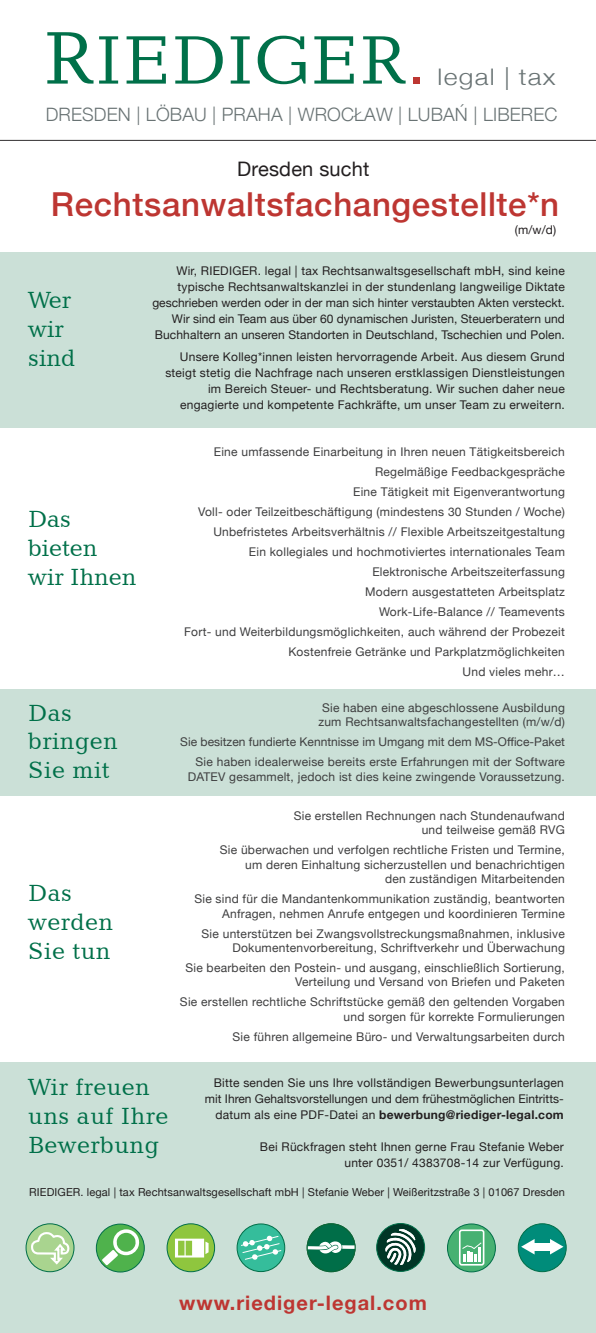
<style>
.page{position:relative;width:596px;height:1333px;background:#fff}
.page>*{position:absolute;margin:0;border:0;box-sizing:border-box;transform-origin:0 0}
.t1{font:70.1px "Candida BT";color:#007049}
.t2{font:500 33px "Helvetica Neue";letter-spacing:.02em;color:#bd3632}
.t3{font:24px/28.8px "Candida BT";letter-spacing:.02em;color:#007049}
.t4{font:24px/28.8px "Candida BT";color:#007049}
.t5{font:300 22.8px "Helvetica Neue";letter-spacing:.05em;color:#697374;scale:1.16 1}
.t6{font:700 20px "Helvetica Neue";letter-spacing:.05em;color:#bd3632}
.t7{font:20px "Helvetica Neue";letter-spacing:.01em;color:#231f20}
.t8{font:300 18.4px "Helvetica Neue";letter-spacing:.01em;color:#697374}
.t9{font:12px/20px "Helvetica Neue";letter-spacing:.02em;color:#3e3e3f;text-align:right}
.t10{font:12px/16px "Helvetica Neue";letter-spacing:.02em;color:#231f20;text-align:right}
.t11{font:12px/16px "Helvetica Neue";color:#231f20;text-align:right}
.t12{font:11px "Helvetica Neue";letter-spacing:.01em;color:#231f20}
.s1{font-size:76.2px}
.s2{font-weight:700}
</style>
<div class="page">
<div style="left:0;top:252px;width:595px;height:175px;background:#cbe0d7"></div>
<div style="left:0;top:689px;width:595px;height:106px;background:#cbe0d7"></div>
<div style="left:0;top:1062px;width:595px;height:270px;background:#cbe0d7"></div>
<div style="left:237px;top:1223px;width:47px;height:48px;background:#35bd9b;border-radius:50%"></div>
<div style="left:236px;top:1223px;width:49px;height:48px;border:1px solid #006e48;border-radius:50%"></div>
<div style="left:518px;top:1223px;width:48px;height:48px;background:#008c7a;border-radius:50%"></div>
<div style="left:517px;top:1223px;width:49px;height:48px;border:1px solid #006e48;border-radius:50%"></div>
<div style="left:376px;top:1223px;width:48px;height:48px;background:#003626;border-radius:50%"></div>
<div style="left:376px;top:1223px;width:48px;height:48px;border:1px solid #006e48;border-radius:50%"></div>
<div style="left:167px;top:1223px;width:47px;height:48px;background:#8fc63e;border-radius:50%"></div>
<div style="left:167px;top:1223px;width:48px;height:48px;border:1px solid #006e48;border-radius:50%"></div>
<svg style="left:26px;top:1223px;width:48px;height:48px"></svg>
<div style="left:26px;top:1223px;width:48px;height:48px;border:1px solid #006e48;border-radius:50%"></div>
<div style="left:447px;top:1223px;width:48px;height:48px;background:#47b172;border-radius:50%"></div>
<div style="left:447px;top:1223px;width:48px;height:49px;border:1px solid #006e48;border-radius:50%"></div>
<div style="left:307px;top:1223px;width:48px;height:48px;background:#006e48;border-radius:50%"></div>
<svg style="left:30px;top:1230px;width:40px;height:35px"></svg>
<svg style="left:308px;top:1241px;width:47px;height:12px"></svg>
<div style="left:458px;top:1229px;width:26px;height:36px;border:2px solid #fff;border-radius:2px"></div>
<svg style="left:462px;top:1242px;width:19px;height:19px"></svg>
<div style="left:306px;top:1223px;width:49px;height:48px;border:1px solid #0c6638;border-radius:50%"></div>
<svg style="left:175px;top:1238px;width:33px;height:19px"></svg>
<svg style="left:385px;top:1228px;width:30px;height:36px"></svg>
<svg style="left:520px;top:1238px;width:14px;height:16px"></svg>
<svg style="left:549px;top:1238px;width:14px;height:16px"></svg>
<div style="left:530px;top:1243px;width:26px;height:7px;background:#fff"></div>
<svg style="left:240px;top:1235px;width:42px;height:25px"></svg>
<svg style="left:96px;top:1223px;width:48px;height:48px"></svg>
<div style="left:96px;top:1223px;width:48px;height:49px;border:1px solid #006e48;border-radius:50%"></div>
<svg style="left:102px;top:1229px;width:39px;height:36px"></svg>
<div style="left:413px;top:78px;width:7px;height:6px;background:#bd3632"></div>
<hr style="left:0;top:140px;width:595px;height:1px;background:#312f30">
<h1 class="t1" style="left:43px;top:16px;width:365px"><span class="s1">R</span>IEDIGER</h1>
<h3 class="t8" style="left:46px;top:99px;width:513px">DRESDEN | LÖBAU | PRAHA | WROCŁAW | LUBAŃ | LIBEREC</h3>
<h3 class="t5" style="left:437px;top:58px;width:103px">legal | tax</h3>
<h3 class="t7" style="left:237px;top:155px;width:134px">Dresden sucht</h3>
<h2 class="t2" style="left:51px;top:177px;width:509px">Rechtsanwaltsfachangestellte*n</h2>
<h3 class="t4" style="left:28px;top:285px;width:49px">Wer wir sind</h3>
<h3 class="t4" style="left:28px;top:504px;width:110px">Das bieten wir Ihnen</h3>
<h3 class="t3" style="left:28px;top:697px;width:91px">Das bringen<br>Sie mit</h3>
<h3 class="t3" style="left:28px;top:878px;width:86px">Das werden<br>Sie tun</h3>
<p class="t10" style="left:514px;top:222px;width:43px">(m/w/d)</p>
<p class="t10" style="left:152px;top:264px;width:414px">Wir, RIEDIGER. legal | tax Rechtsanwaltsgesellschaft mbH, sind keine typische Rechtsanwaltskanzlei in der stundenlang langweilige Diktate geschrieben werden oder in der man sich hinter verstaubten Akten versteckt.<br>Wir sind ein Team aus über 60 dynamischen Juristen, Steuerberatern und Buchhaltern an unseren Standorten in Deutschland, Tschechien und Polen.</p>
<p class="t10" style="left:165px;top:350px;width:401px">Unsere Kolleg*innen leisten hervorragende Arbeit. Aus diesem Grund steigt stetig die Nachfrage nach unseren erstklassigen Dienstleistungen im Bereich Steuer- und Rechtsberatung. Wir suchen daher neue engagierte und kompetente Fachkräfte, um unser Team zu erweitern.</p>
<p class="t9" style="left:184px;top:442px;width:382px">Eine umfassende Einarbeitung in Ihren neuen Tätigkeitsbereich Regelmäßige Feedbackgespräche<br>Eine Tätigkeit mit Eigenverantwortung<br>Voll- oder Teilzeitbeschäftigung (mindestens 30 Stunden / Woche)<br>Unbefristetes Arbeitsverhältnis // Flexible Arbeitszeitgestaltung<br>Ein kollegiales und hochmotiviertes internationales Team Elektronische Arbeitszeiterfassung<br>Modern ausgestatteten Arbeitsplatz<br>Work-Life-Balance // Teamevents<br>Fort- und Weiterbildungsmöglichkeiten, auch während der Probezeit Kostenfreie Getränke und Parkplatzmöglichkeiten<br>Und vieles mehr…</p>
<p class="t9" style="left:318px;top:701px;width:248px;line-height:14.4px;text-align:center">Sie haben eine abgeschlossene Ausbildung zum Rechtsanwaltsfachangestellten (m/w/d)</p>
<p class="t9" style="left:180px;top:732px;width:386px">Sie besitzen fundierte Kenntnisse im Umgang mit dem MS-Office-Paket<br>Sie haben idealerweise bereits erste Erfahrungen mit der Software</p>
<p class="t9" style="left:188px;top:767px;width:378px">DATEV gesammelt, jedoch ist dies keine zwingende Voraussetzung.</p>
<p class="t9" style="left:293px;top:809px;width:272px;line-height:14.4px">Sie erstellen Rechnungen nach Stundenaufwand und teilweise gemäß RVG</p>
<p class="t9" style="left:220px;top:843px;width:346px;line-height:14.4px">Sie überwachen und verfolgen rechtliche Fristen und Termine, um deren Einhaltung sicherzustellen und benachrichtigen<br>den zuständigen Mitarbeitenden</p>
<p class="t9" style="left:194px;top:892px;width:372px;line-height:14.4px">Sie sind für die Mandantenkommunikation zuständig, beantworten<br>Anfragen, nehmen Anrufe entgegen und koordinieren Termine</p>
<p class="t9" style="left:201px;top:926px;width:364px;line-height:14.4px">Sie unterstützen bei Zwangsvollstreckungsmaßnahmen, inklusive<br>Dokumentenvorbereitung, Schriftverkehr und Überwachung</p>
<p class="t9" style="left:185px;top:961px;width:381px;line-height:14.4px">Sie bearbeiten den Postein- und ausgang, einschließlich Sortierung,<br>Verteilung und Versand von Briefen und Paketen</p>
<p class="t9" style="left:180px;top:995px;width:386px;line-height:14.4px">Sie erstellen rechtliche Schriftstücke gemäß den geltenden Vorgaben und sorgen für korrekte Formulierungen</p>
<p class="t9" style="left:232px;top:1027px;width:333px">Sie führen allgemeine Büro- und Verwaltungsarbeiten durch</p>
<h3 class="t3" style="left:28px;top:1072px;width:141px">Wir freuen uns auf Ihre<br>Bewerbung</h3>
<p class="t11" style="left:205px;top:1075px;width:360px">Bitte senden Sie uns Ihre vollständigen Bewerbungsunterlagen mit Ihren Gehaltsvorstellungen und dem frühestmöglichen Eintritts&shy;datum als eine PDF-Datei an <span class="s2">bewerbung@riediger-legal.com</span></p>
<p class="t10" style="left:260px;top:1139px;width:305px">Bei Rückfragen steht Ihnen gerne Frau Stefanie Weber unter 0351/ 4383708-14 zur Verfügung.</p>
<p class="t12" style="left:29px;top:1183px;width:536px">RIEDIGER. legal | tax Rechtsanwaltsgesellschaft mbH | Stefanie Weber | Weißeritzstraße 3 | 01067 Dresden</p>
<h3 class="t6" style="left:179px;top:1286px;width:249px">www.riediger-legal.com</h3>
</div>
